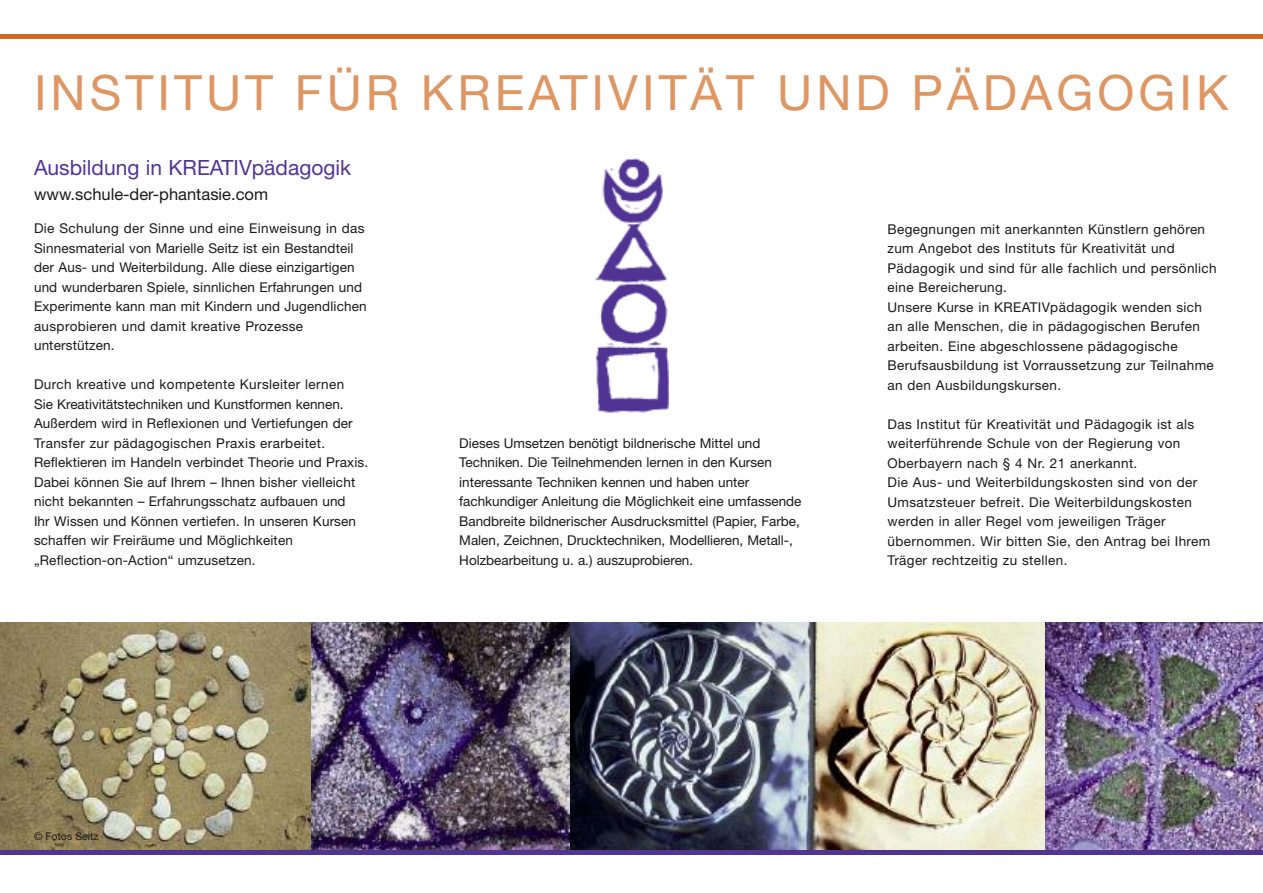
<style>
.page{position:relative;width:1263px;height:893px;background:#fff}
.page>*{position:absolute;margin:0;border:0;box-sizing:border-box;transform-origin:0 0}
.t1{font:48.6px "Helvetica Neue";letter-spacing:.085em;color:#de9663}
.t2{font:21px "Helvetica Neue";color:#513492}
.t3{font:16.5px "Helvetica Neue";color:#191919}
.t4{font:13.5px/19.5px "Helvetica Neue";letter-spacing:.01em;color:#191919}
.t5{font:13.5px/19.5px "Helvetica Neue";letter-spacing:.03em;color:#191919}
.t6{font:10.5px "Helvetica Neue";color:#191919}
</style>
<div class="page">
<img style="left:0;top:622px;width:311px;height:228px">
<img style="left:311px;top:622px;width:260px;height:228px">
<img style="left:571px;top:622px;width:474px;height:228px">
<img style="left:1045px;top:622px;width:218px;height:228px">
<hr style="left:0;top:34px;width:1263px;height:4px;background:#cf6920">
<div style="left:0;top:850px;width:1263px;height:5px;background:#513492"></div>
<img style="left:595px;top:158px;width:74px;height:255px">
<h1 class="t1" style="left:34px;top:64px;width:1196px">INSTITUT FÜR KREATIVITÄT UND PÄDAGOGIK</h1>
<h2 class="t2" style="left:34px;top:155px;width:319px">Ausbildung in KREATIVpädagogik</h2>
<p class="t3" style="left:34px;top:185px;width:236px">www.schule-der-phantasie.com</p>
<p class="t4" style="left:34px;top:219px;width:334px">Die Schulung der Sinne und eine Einweisung in das Sinnesmaterial von Marielle Seitz ist ein Bestandteil der Aus- und Weiterbildung. Alle diese einzigartigen und wunderbaren Spiele, sinnlichen Erfahrungen und Experimente kann man mit Kindern und Jugendlichen ausprobieren und damit kreative Prozesse unterstützen.</p>
<p class="t4" style="left:34px;top:375px;width:336px">Durch kreative und kompetente Kursleiter lernen<br>Sie Kreativitätstechniken und Kunstformen kennen.<br>Außerdem wird in Reflexionen und Vertiefungen der Transfer zur pädagogischen Praxis erarbeitet.<br>Reflektieren im Handeln verbindet Theorie und Praxis.<br>Dabei können Sie auf Ihrem – Ihnen bisher vielleicht nicht bekannten – Erfahrungsschatz aufbauen und<br>Ihr Wissen und Können vertiefen. In unseren Kursen schaffen wir Freiräume und Möglichkeiten „Reflection-on-Action“ umzusetzen.</p>
<p class="t4" style="left:459px;top:433px;width:344px">Dieses Umsetzen benötigt bildnerische Mittel und Techniken. Die Teilnehmenden lernen in den Kursen interessante Techniken kennen und haben unter fachkundiger Anleitung die Möglichkeit eine umfassende Bandbreite bildnerischer Ausdrucksmittel (Papier, Farbe, Malen, Zeichnen, Drucktechniken, Modellieren, Metall-, Holzbearbeitung u. a.) auszuprobieren.</p>
<p class="t5" style="left:887px;top:219px;width:331px">Begegnungen mit anerkannten Künstlern gehören zum Angebot des Instituts für Kreativität und Pädagogik und sind für alle fachlich und persönlich eine Bereicherung.<br>Unsere Kurse in KREATIVpädagogik wenden sich an alle Menschen, die in pädagogischen Berufen arbeiten. Eine abgeschlossene pädagogische Berufsausbildung ist Vorraussetzung zur Teilnahme an den Ausbildungskursen.</p>
<p class="t5" style="left:887px;top:414px;width:324px">Das Institut für Kreativität und Pädagogik ist als weiterführende Schule von der Regierung von Oberbayern nach § 4 Nr. 21 anerkannt.<br>Die Aus- und Weiterbildungskosten sind von der Umsatzsteuer befreit. Die Weiterbildungskosten werden in aller Regel vom jeweiligen Träger übernommen. Wir bitten Sie, den Antrag bei Ihrem Träger rechtzeitig zu stellen.</p>
<p class="t6" style="left:34px;top:830px;width:66px">© Fotos Seitz</p>
</div>
